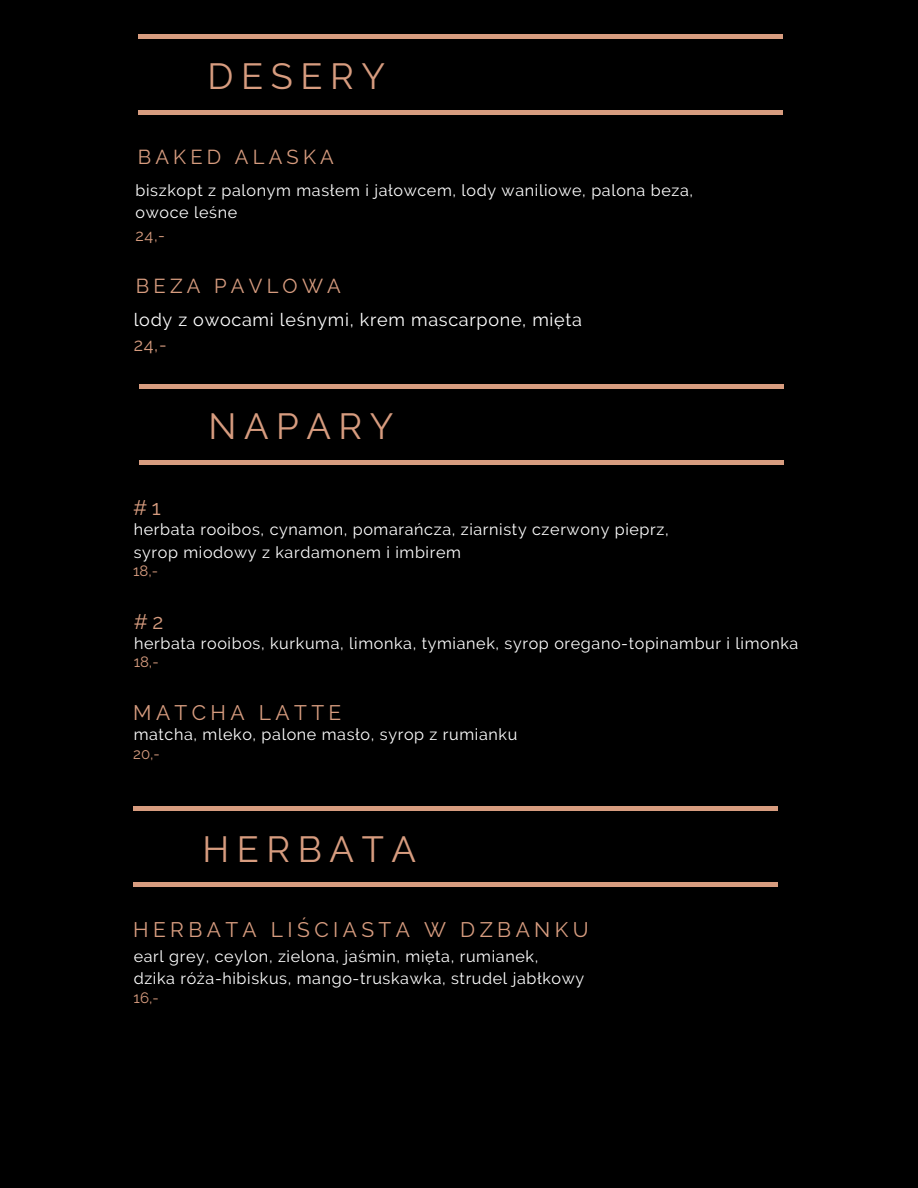
<style>
.page{position:relative;width:918px;height:1188px;background:#000}
.page>*{position:absolute;margin:0;border:0;box-sizing:border-box;transform-origin:0 0}
.t1{font:36.3px "Raleway";letter-spacing:.21em;color:#d79c7f}
.t2{font:21px "Raleway";letter-spacing:.21em;color:#d79c7f}
.t3{font:20.1px "Raleway";letter-spacing:.21em;color:#d79c7f}
.t4{font:18px "Raleway";letter-spacing:.04em;color:#fff}
.t5{font:18px "Raleway";color:#d79c7f}
.t6{font:16.2px "Raleway";letter-spacing:.04em;color:#fff}
.t7{font:16.2px "Raleway";color:#d79c7f}
.t8{font:15px "Raleway";color:#d79c7f}
</style>
<div class="page">
<div style="left:138px;top:34px;width:645px;height:5px;background:#d79c7f"></div>
<div style="left:138px;top:110px;width:645px;height:5px;background:#d79c7f"></div>
<div style="left:139px;top:384px;width:644px;height:5px;background:#d79c7f"></div>
<hr style="left:139px;top:461px;width:644px;height:4px;background:#d79c7f">
<div style="left:133px;top:806px;width:644px;height:5px;background:#d79c7f"></div>
<hr style="left:133px;top:883px;width:644px;height:4px;background:#d79c7f">
<p class="t1" style="left:208px;top:55px;width:179px">DESERY</p>
<p class="t3" style="left:138px;top:145px;width:198px">BAKED ALASKA</p>
<p class="t6" style="left:136px;top:180px;width:559px">biszkopt z palonym masłem i jałowcem, lody waniliowe, palona beza,</p>
<p class="t6" style="left:136px;top:203px;width:103px">owoce leśne</p>
<p class="t7" style="left:136px;top:225px;width:31px">24,-</p>
<p class="t3" style="left:136px;top:274px;width:207px">BEZA PAVLOWA</p>
<p class="t4" style="left:134px;top:309px;width:450px">lody z owocami leśnymi, krem mascarpone, mięta</p>
<p class="t5" style="left:134px;top:334px;width:35px">24,-</p>
<p class="t2" style="left:133px;top:495px;width:29px">#1</p>
<p class="t1" style="left:208px;top:405px;width:187px">NAPARY</p>
<p class="t6" style="left:134px;top:520px;width:537px">herbata rooibos, cynamon, pomarańcza, ziarnisty czerwony pieprz,</p>
<p class="t6" style="left:134px;top:542px;width:329px">syrop miodowy z kardamonem i imbirem</p>
<p class="t8" style="left:133px;top:562px;width:27px">18,-</p>
<p class="t2" style="left:134px;top:609px;width:31px">#2</p>
<p class="t8" style="left:134px;top:653px;width:27px">18,-</p>
<p class="t6" style="left:134px;top:634px;width:666px">herbata rooibos, kurkuma, limonka, tymianek, syrop oregano-topinambur i limonka</p>
<p class="t2" style="left:133px;top:701px;width:210px">MATCHA LATTE</p>
<p class="t8" style="left:133px;top:745px;width:28px">20,-</p>
<p class="t6" style="left:134px;top:725px;width:385px">matcha, mleko, palone masło, syrop z rumianku</p>
<p class="t1" style="left:202px;top:827px;width:215px">HERBATA</p>
<p class="t2" style="left:133px;top:917px;width:457px">HERBATA LIŚCIASTA W DZBANKU</p>
<p class="t6" style="left:134px;top:947px;width:406px">earl grey, ceylon, zielona, jaśmin, mięta, rumianek,</p>
<p class="t6" style="left:134px;top:969px;width:452px">dzika róża-hibiskus, mango-truskawka, strudel jabłkowy</p>
<p class="t8" style="left:134px;top:989px;width:27px">16,-</p>
</div>
